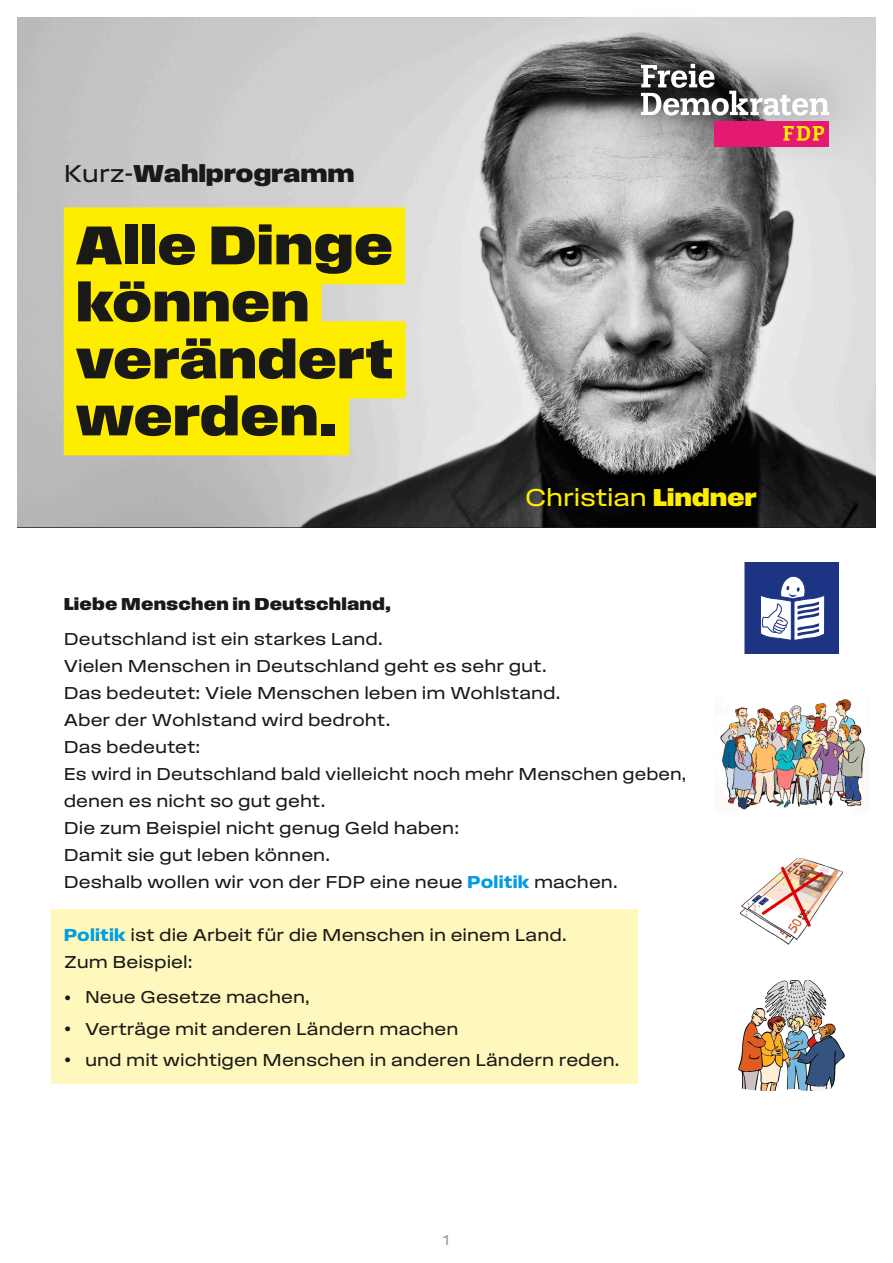
<style>
.page{position:relative;width:893px;height:1263px;background:#fff}
.page>*{position:absolute;margin:0;border:0;box-sizing:border-box;transform-origin:0 0}
.t1{font:57px/57px "Field Gothic No.75 Bold Wide";color:#191918}
.t2{font:25.5px "Field Gothic No.75 Bold Wide";letter-spacing:-.01em;color:#191918}
.t3{font:25.5px "Field Gothic No.72 Reg Wide";letter-spacing:-.01em;color:#ffed00}
.t4{font:18px/27px "Field Gothic No.72 Reg Wide";color:#191918}
.t5{font:18px "Field Gothic No.75 Bold Wide";letter-spacing:.005em;color:#191918}
.t6{font:15px "Field Gothic No.72 Reg Wide";color:#9b9c9c}
.s1{font-family:"Field Gothic No.72 Reg Wide"}
.s2{font-family:"Field Gothic No.75 Bold Wide"}
.s3{font-family:"Field Gothic No.74 Demi Wide";color:#009de2}
.s4{font-family:"Lucida Grande";font-size:14.1px}
</style>
<div class="page">
<div style="left:51px;top:909px;width:587px;height:174px;background:#fff8bc"></div>
<img style="left:739px;top:980px;width:105px;height:111px">
<img style="left:17px;top:17px;width:859px;height:510px">
<img style="left:586px;top:17px;width:290px;height:154px">
<svg style="left:641px;top:64px;width:188px;height:51px"></svg>
<div style="left:715px;top:121px;width:114px;height:26px;background:#e61972"></div>
<svg style="left:783px;top:126px;width:41px;height:15px"></svg>
<div style="left:64px;top:207px;width:341px;height:77px;background:#ffed00"></div>
<div style="left:64px;top:264px;width:258px;height:77px;background:#ffed00"></div>
<div style="left:64px;top:321px;width:342px;height:77px;background:#ffed00"></div>
<div style="left:64px;top:378px;width:285px;height:77px;background:#ffed00"></div>
<img style="left:720px;top:699px;width:145px;height:111px">
<img style="left:740px;top:858px;width:103px;height:86px">
<svg style="left:744px;top:563px;width:95px;height:90px"></svg>
<h2 class="t2" style="left:64px;top:159px;width:292px"><span class="s1">Kurz-</span>Wahlprogramm</h2>
<h1 class="t1" style="left:76px;top:215px;width:319px">Alle Dinge können verändert werden.</h1>
<h2 class="t3" style="left:525px;top:483px;width:233px">Christian <span class="s2">Lindner</span></h2>
<p class="t5" style="left:64px;top:594px;width:329px">Liebe Menschen in Deutschland,</p>
<p class="t4" style="left:64px;top:625px;width:624px">Deutschland ist ein starkes Land.<br>Vielen Menschen in Deutschland geht es sehr gut.<br>Das bedeutet: Viele Menschen leben im Wohlstand.<br>Aber der Wohlstand wird bedroht.<br>Das bedeutet:<br>Es wird in Deutschland bald vielleicht noch mehr Menschen geben, denen es nicht so gut geht.<br>Die zum Beispiel nicht genug Geld haben:<br>Damit sie gut leben können.<br>Deshalb wollen wir von der FDP eine neue <span class="s3">Politik</span> machen.</p>
<p class="t4" style="left:64px;top:921px;width:504px"><span class="s3">Politik</span> ist die Arbeit für die Menschen in einem Land.<br>Zum Beispiel:</p>
<p class="t4" style="left:64px;top:983px;width:248px"><span class="s4">•</span> Neue Gesetze machen,</p>
<p class="t4" style="left:64px;top:1015px;width:396px"><span class="s4">•</span> Verträge mit anderen Ländern machen</p>
<p class="t4" style="left:64px;top:1046px;width:557px"><span class="s4">•</span> und mit wichtigen Menschen in anderen Ländern reden.</p>
<p class="t6" style="left:443px;top:1232px;width:8px">1</p>
</div>
